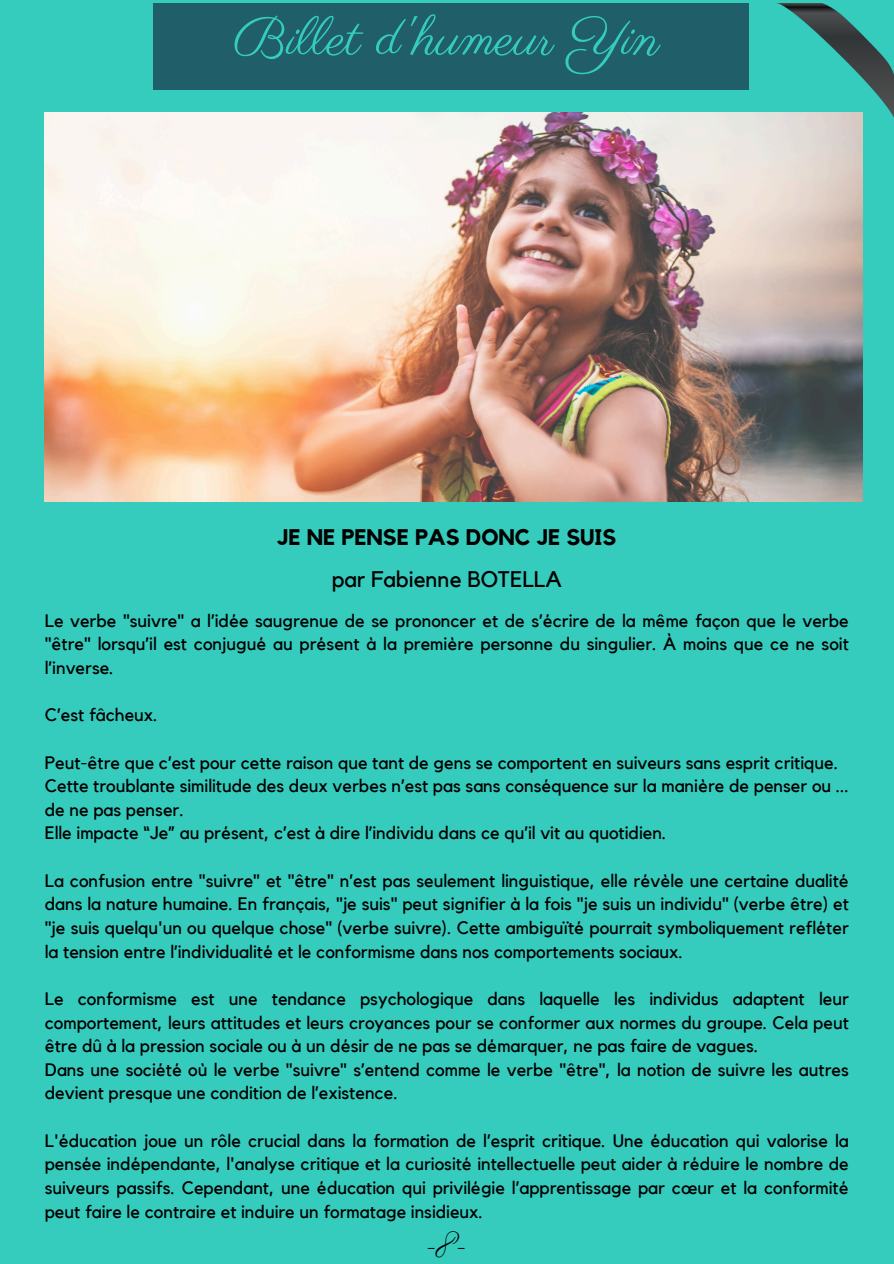
<style>
.page{position:relative;width:894px;height:1264px;background:#fff}
.page>*{position:absolute;margin:0;border:0;box-sizing:border-box;transform-origin:0 0}
.t1{font:54px "Parisienne";color:#35ccbe}
.t2{font:27px "Parisienne";color:#000}
.t3{font:700 22.5px "Kollektif";color:#000}
.t4{font:22.5px "Kollektif";color:#000}
.t5{font:18px/23.7px "Kollektif";color:#000;text-align:justify}
</style>
<div class="page">
<div style="left:0;top:0;width:893px;height:1263px;background:#35ccbe"></div>
<div style="left:153px;top:3px;width:595px;height:87px;background:#205e69"></div>
<img style="left:45px;top:112px;width:817px;height:390px">
<img style="left:776px;top:3px;width:117px;height:115px">
<p class="t1" style="left:233px;top:5px;width:428px">Billet d'humeur Yin</p>
<p class="t3" style="left:277px;top:527px;width:340px">JE NE PENSE PAS DONC JE SUIS</p>
<p class="t4" style="left:331px;top:568px;width:232px">par Fabienne BOTELLA</p>
<h1 class="t5" style="left:45px;top:609px;width:805px">Le verbe "suivre" a l’idée saugrenue de se prononcer et de s’écrire de la même façon que le verbe "être" lorsqu’il est conjugué au présent à la première personne du singulier. À moins que ce ne soit l’inverse.</h1>
<p class="t5" style="left:45px;top:704px;width:114px">C’est fâcheux.</p>
<h3 class="t5" style="left:45px;top:751px;width:794px">Peut-être que c’est pour cette raison que tant de gens se comportent en suiveurs sans esprit critique.</h3>
<h4 class="t5" style="left:45px;top:774px;width:805px">Cette troublante similitude des deux verbes n’est pas sans conséquence sur la manière de penser ou ... de ne pas penser.</h4>
<p class="t5" style="left:45px;top:822px;width:622px">Elle impacte “Je” au présent, c’est à dire l’individu dans ce qu’il vit au quotidien.</p>
<p class="t5" style="left:45px;top:869px;width:805px">La confusion entre "suivre" et "être" n’est pas seulement linguistique, elle révèle une certaine dualité dans la nature humaine. En français, "je suis" peut signifier à la fois "je suis un individu" (verbe être) et "je suis quelqu'un ou quelque chose" (verbe suivre). Cette ambiguïté pourrait symboliquement refléter la tension entre l’individualité et le conformisme dans nos comportements sociaux.</p>
<p class="t5" style="left:45px;top:987px;width:805px">Le conformisme est une tendance psychologique dans laquelle les individus adaptent leur comportement, leurs attitudes et leurs croyances pour se conformer aux normes du groupe. Cela peut être dû à la pression sociale ou à un désir de ne pas se démarquer, ne pas faire de vagues.</p>
<p class="t5" style="left:45px;top:1058px;width:805px">Dans une société où le verbe "suivre" s’entend comme le verbe "être", la notion de suivre les autres devient presque une condition de l’existence.</p>
<p class="t5" style="left:45px;top:1129px;width:805px">L'éducation joue un rôle crucial dans la formation de l’esprit critique. Une éducation qui valorise la pensée indépendante, l'analyse critique et la curiosité intellectuelle peut aider à réduire le nombre de suiveurs passifs. Cependant, une éducation qui privilégie l’apprentissage par cœur et la conformité peut faire le contraire et induire un formatage insidieux.</p>
<p class="t2" style="left:426px;top:1228px;width:42px">-8-</p>
</div>
